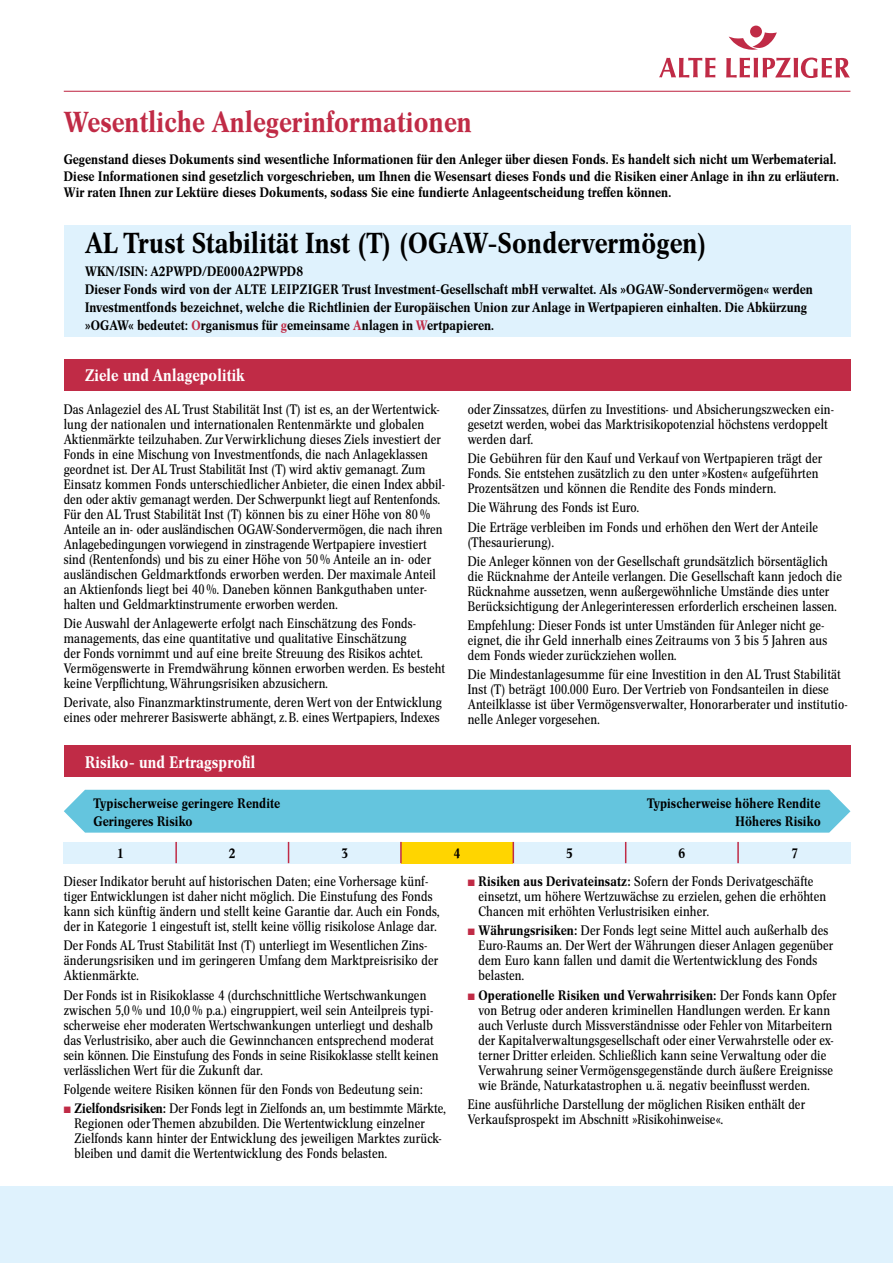
<style>
.page{position:relative;width:893px;height:1263px;background:#fff}
.page>*{position:absolute;margin:0;border:0;box-sizing:border-box;transform-origin:0 0}
.t1{font:500 28.5px "Concorde Nova BQ";letter-spacing:.01em;color:#000}
.t2{font:500 28.5px "Concorde Nova BQ";letter-spacing:.01em;color:#c02b46}
.t3{font:500 16.5px "Concorde Nova BQ";letter-spacing:.01em;color:#fff}
.t4{font:13.5px/15px "Concorde Nova BQ";letter-spacing:.01em;color:#000}
.t5{font:500 13.5px/18px "Concorde Nova BQ";letter-spacing:.01em;color:#000}
.s1{color:#c02b46}
.s2{font-weight:500}
</style>
<div class="page">
<div style="left:0;top:1186px;width:893px;height:77px;background:#dff2fd"></div>
<hr style="left:64px;top:91px;width:786px;height:1px;background:#c02b46">
<div style="left:750px;top:26px;width:12px;height:11px;background:#c02b46;border-radius:50%"></div>
<svg style="left:729px;top:32px;width:48px;height:18px"></svg>
<svg style="left:659px;top:58px;width:57px;height:20px"></svg>
<svg style="left:726px;top:58px;width:124px;height:20px"></svg>
<div style="left:64px;top:225px;width:786px;height:112px;background:#dff2fd"></div>
<div style="left:64px;top:359px;width:786px;height:32px;background:#c02b46"></div>
<div style="left:64px;top:745px;width:786px;height:32px;background:#c02b46"></div>
<div style="left:64px;top:790px;width:786px;height:43px;background:#64c5de"></div>
<div style="left:64px;top:842px;width:112px;height:21px;background:#dff2fd"></div>
<div style="left:176px;top:842px;width:113px;height:21px;background:#dff2fd"></div>
<div style="left:289px;top:842px;width:112px;height:21px;background:#dff2fd"></div>
<div style="left:401px;top:842px;width:112px;height:21px;background:#ffd500"></div>
<div style="left:513px;top:842px;width:113px;height:21px;background:#dff2fd"></div>
<div style="left:626px;top:842px;width:112px;height:21px;background:#dff2fd"></div>
<div style="left:738px;top:842px;width:112px;height:21px;background:#dff2fd"></div>
<svg style="left:288px;top:842px;width:1px;height:21px"></svg>
<hr style="left:400px;top:842px;width:2px;height:21px;background:#c02b46">
<svg style="left:513px;top:842px;width:1px;height:21px"></svg>
<svg style="left:625px;top:842px;width:1px;height:21px"></svg>
<hr style="left:737px;top:842px;width:2px;height:21px;background:#c02b46">
<hr style="left:175px;top:842px;width:2px;height:21px;background:#c02b46">
<h1 class="t2" style="left:64px;top:106px;width:409px">Wesentliche Anlegerinformationen</h1>
<p class="t5" style="left:64px;top:152px;width:777px;line-height:16.5px">Gegenstand dieses Dokuments sind wesentliche Informationen für den Anleger über diesen Fonds. Es handelt sich nicht um Werbematerial.<br>Diese Informationen sind gesetzlich vorgeschrieben, um Ihnen die Wesensart dieses Fonds und die Risiken einer Anlage in ihn zu erläutern.<br>Wir raten Ihnen zur Lektüre dieses Dokuments, sodass Sie eine fundierte Anlageentscheidung treffen können.</p>
<h1 class="t1" style="left:85px;top:227px;width:623px">AL Trust Stabilität Inst (T) (OGAW-Sondervermögen)</h1>
<p class="t5" style="left:85px;top:262px;width:729px">WKN/ISIN: A2PWPD/DE000A2PWPD8<br>Dieser Fonds wird von der ALTE LEIPZIGER Trust Investment-Gesellschaft mbH verwaltet. Als »OGAW-Sondervermögen« werden Investmentfonds bezeichnet, welche die Richtlinien der Europäischen Union zur Anlage in Wertpapieren einhalten. Die Abkürzung »OGAW« bedeutet: <span class="s1">O</span>rganismus für <span class="s1">g</span>emeinsame <span class="s1">A</span>nlagen in <span class="s1">W</span>ertpapieren.</p>
<p class="t3" style="left:85px;top:366px;width:161px">Ziele und Anlagepolitik</p>
<p class="t4" style="left:64px;top:402px;width:383px">Das Anlageziel des AL Trust Stabilität Inst (T) ist es, an der Wertentwick&shy;lung der nationalen und internationalen Rentenmärkte und globalen Aktienmärkte teilzuhaben. Zur Verwirklichung dieses Ziels investiert der Fonds in eine Mischung von Investmentfonds, die nach Anlageklassen geordnet ist. Der AL Trust Stabilität Inst (T) wird aktiv gemanagt. Zum Einsatz kommen Fonds unterschiedlicher Anbieter, die einen Index abbil&shy;den oder aktiv gemanagt werden. Der Schwerpunkt liegt auf Rentenfonds.<br>Für den AL Trust Stabilität Inst (T) können bis zu einer Höhe von 80% Anteile an in- oder ausländischen OGAW-Sondervermögen, die nach ihren Anlagebedingungen vorwiegend in zinstragende Wertpapiere investiert sind (Rentenfonds) und bis zu einer Höhe von 50% Anteile an in- oder ausländischen Geldmarktfonds erworben werden. Der maximale Anteil an Aktienfonds liegt bei 40%. Daneben können Bankguthaben unter&shy;halten und Geldmarktinstrumente erworben werden.</p>
<p class="t4" style="left:64px;top:616px;width:383px">Die Auswahl der Anlagewerte erfolgt nach Einschätzung des Fonds&shy;managements, das eine quantitative und qualitative Einschätzung<br>der Fonds vornimmt und auf eine breite Streuung des Risikos achtet.<br>Vermögenswerte in Fremdwährung können erworben werden. Es besteht keine Verpflichtung, Währungsrisiken abzusichern.</p>
<p class="t4" style="left:64px;top:695px;width:380px">Derivate, also Finanzmarktinstrumente, deren Wert von der Entwicklung eines oder mehrerer Basiswerte abhängt, z. B. eines Wertpapiers, Indexes</p>
<p class="t4" style="left:468px;top:402px;width:367px">oder Zinssatzes, dürfen zu Investitions- und Absicherungszwecken ein&shy;gesetzt werden, wobei das Marktrisikopotenzial höchstens verdoppelt werden darf.</p>
<p class="t4" style="left:468px;top:451px;width:356px">Die Gebühren für den Kauf und Verkauf von Wertpapieren trägt der<br>Fonds. Sie entstehen zusätzlich zu den unter »Kosten« aufgeführten<br>Prozentsätzen und können die Rendite des Fonds mindern.</p>
<p class="t4" style="left:468px;top:498px;width:352px;line-height:19.2px">Die Währung des Fonds ist Euro.<br>Die Erträge verbleiben im Fonds und erhöhen den Wert der Anteile</p>
<p class="t4" style="left:468px;top:532px;width:362px;line-height:19.2px">(Thesaurierung).<br>Die Anleger können von der Gesellschaft grundsätzlich börsentäglich</p>
<p class="t4" style="left:468px;top:569px;width:376px">die Rücknahme der Anteile verlangen. Die Gesellschaft kann jedoch die<br>Rücknahme aussetzen, wenn außergewöhnliche Umstände dies unter<br>Berücksichtigung der Anlegerinteressen erforderlich erscheinen lassen.</p>
<p class="t4" style="left:468px;top:618px;width:361px">Empfehlung: Dieser Fonds ist unter Umständen für Anleger nicht ge&shy;eignet, die ihr Geld innerhalb eines Zeitraums von 3 bis 5 Jahren aus dem Fonds wieder zurückziehen wollen.</p>
<p class="t4" style="left:468px;top:667px;width:381px">Die Mindestanlagesumme für eine Investition in den AL Trust Stabilität Inst (T) beträgt 100.000 Euro. Der Vertrieb von Fondsanteilen in diese Anteilklasse ist über Vermögensverwalter, Honorarberater und institutio&shy;nelle Anleger vorgesehen.</p>
<p class="t3" style="left:85px;top:752px;width:172px">Risiko- und Ertragsprofil</p>
<p class="t5" style="left:94px;top:795px;width:188px">Typischerweise geringere Rendite<br>Geringeres Risiko</p>
<p class="t5" style="left:647px;top:795px;width:175px;text-align:right">Typischerweise höhere Rendite<br>Höheres Risiko</p>
<p class="t5" style="left:117px;top:844px;width:8px">1</p>
<p class="t5" style="left:229px;top:844px;width:8px">2</p>
<p class="t5" style="left:341px;top:844px;width:8px">3</p>
<p class="t5" style="left:454px;top:844px;width:8px">4</p>
<p class="t5" style="left:566px;top:844px;width:8px">5</p>
<p class="t5" style="left:678px;top:844px;width:8px">6</p>
<p class="t5" style="left:791px;top:844px;width:8px">7</p>
<p class="t4" style="left:64px;top:874px;width:377px">Dieser Indikator beruht auf historischen Daten; eine Vorhersage künf&shy;tiger Entwicklungen ist daher nicht möglich. Die Einstufung des Fonds kann sich künftig ändern und stellt keine Garantie dar. Auch ein Fonds, der in Kategorie 1 eingestuft ist, stellt keine völlig risikolose Anlage dar.</p>
<p class="t4" style="left:64px;top:938px;width:376px">Der Fonds AL Trust Stabilität Inst (T) unterliegt im Wesentlichen Zins&shy;änderungsrisiken und im geringeren Umfang dem Marktpreisrisiko der<br>Aktienmärkte.</p>
<p class="t4" style="left:64px;top:987px;width:376px">Der Fonds ist in Risikoklasse 4 (durchschnittliche Wertschwankungen zwischen 5,0% und 10,0% p.a.) eingruppiert, weil sein Anteilpreis typi&shy;scherweise eher moderaten Wertschwankungen unterliegt und deshalb das Verlustrisiko, aber auch die Gewinnchancen entsprechend moderat sein können. Die Einstufung des Fonds in seine Risikoklasse stellt keinen verlässlichen Wert für die Zukunft dar.</p>
<p class="t4" style="left:64px;top:1082px;width:360px">Folgende weitere Risiken können für den Fonds von Bedeutung sein:</p>
<p class="t4" style="left:75px;top:1101px;width:373px;text-indent:-11px"><span class="s1">■</span> <span class="s2">Zielfondsrisiken:</span> Der Fonds legt in Zielfonds an, um bestimmte Märkte, Regionen oder Themen abzubilden. Die Wertentwicklung einzelner Zielfonds kann hinter der Entwicklung des jeweiligen Marktes zurück&shy;bleiben und damit die Wertentwicklung des Fonds belasten.</p>
<p class="t4" style="left:478px;top:874px;width:349px;text-indent:-11px"><span class="s1">■</span> <span class="s2">Risiken aus Derivateinsatz:</span> Sofern der Fonds Derivatgeschäfte einsetzt, um höhere Wertzuwächse zu erzielen, gehen die erhöhten<br>Chancen mit erhöhten Verlustrisiken einher.</p>
<p class="t4" style="left:478px;top:923px;width:356px;text-indent:-11px"><span class="s1">■</span> <span class="s2">Währungsrisiken:</span> Der Fonds legt seine Mittel auch außerhalb des Euro-Raums an. Der Wert der Währungen dieser Anlagen gegenüber dem Euro kann fallen und damit die Wertentwicklung des Fonds belasten.</p>
<p class="t4" style="left:478px;top:988px;width:360px;text-indent:-11px"><span class="s1">■</span> <span class="s2">Operationelle Risiken und Verwahrrisiken:</span> Der Fonds kann Opfer von Betrug oder anderen kriminellen Handlungen werden. Er kann auch Verluste durch Missverständnisse oder Fehler von Mitarbeitern der Kapitalverwaltungsgesellschaft oder einer Verwahrstelle oder ex&shy;terner Dritter erleiden. Schließlich kann seine Verwaltung oder die Verwahrung seiner Vermögensgegenstände durch äußere Ereignisse wie Brände, Naturkatastrophen u. ä. negativ beeinflusst werden.</p>
<p class="t4" style="left:468px;top:1097px;width:339px">Eine ausführliche Darstellung der möglichen Risiken enthält der<br>Verkaufsprospekt im Abschnitt »Risikohinweise«.</p>
</div>
